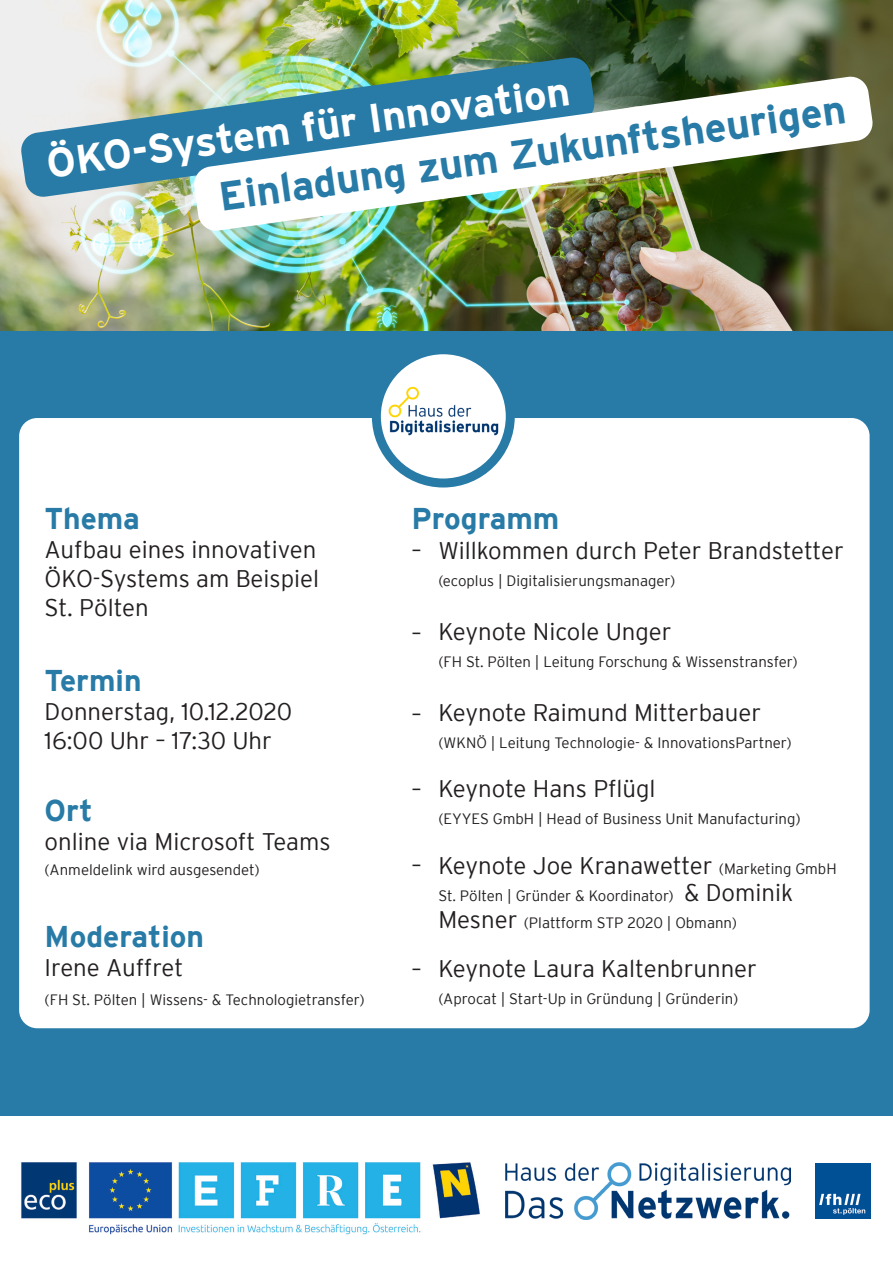
<style>
.page{position:relative;width:893px;height:1263px;background:#fff}
.page>*{position:absolute;margin:0;border:0;box-sizing:border-box;transform-origin:0 0}
.t1{font:700 40.5px "Interstate";color:#287ba7}
.t2{font:700 40.5px "Interstate";color:#fff}
.t3{font:700 30px "Interstate";color:#287ba7}
.t4{font:300 24px/28.8px "Interstate";color:#231f20;text-align:justify}
.t5{font:300 15px/27px "Interstate";color:#231f20}
.s1{font-size:15px}
.s2{font-size:24px}
</style>
<div class="page">
<div style="left:0;top:290px;width:893px;height:838px;background:#287ba7"></div>
<img style="left:0;top:0;width:893px;height:330px">
<div style="left:0;top:1116px;width:893px;height:147px;background:#fff"></div>
<img style="left:21px;top:1162px;width:459px;height:73px">
<img style="left:815px;top:1163px;width:56px;height:56px">
<div style="left:19px;top:418px;width:851px;height:610px;background:#fff;border-radius:18px"></div>
<img style="left:505px;top:1162px;width:286px;height:57px">
<svg style="left:376px;top:350px;width:136px;height:133px"></svg>
<img style="left:20px;top:56px;width:576px;height:142px">
<img style="left:193px;top:75px;width:681px;height:157px">
<img style="left:376px;top:384px;width:133px;height:64px">
<div style="left:372px;top:345px;width:143px;height:142px;border:9px solid #287ba7;border-radius:50%"></div>
<p class="t2" style="left:44px;top:141px;width:529px;rotate:-8deg">ÖKO-System für Innovation</p>
<p class="t1" style="left:216px;top:174px;width:634px;rotate:-8deg">Einladung zum Zukunftsheurigen</p>
<p class="t3" style="left:45px;top:502px;width:97px">Thema</p>
<p class="t4" style="left:45px;top:535px;width:276px">Aufbau eines innovativen ÖKO-Systems am Beispiel St. Pölten</p>
<p class="t3" style="left:45px;top:664px;width:98px">Termin</p>
<p class="t4" style="left:45px;top:697px;width:249px">Donnerstag, 10.12.2020</p>
<p class="t4" style="left:45px;top:726px;width:229px">16:00 Uhr – 17:30 Uhr</p>
<p class="t3" style="left:45px;top:794px;width:50px">Ort</p>
<p class="t4" style="left:45px;top:827px;width:287px">online via Microsoft Teams</p>
<p class="t5" style="left:45px;top:856px;width:217px">(Anmeldelink wird ausgesendet)</p>
<p class="t3" style="left:45px;top:920px;width:161px">Moderation</p>
<p class="t4" style="left:45px;top:953px;width:140px">Irene Auffret</p>
<p class="t5" style="left:45px;top:986px;width:322px">(FH St. Pölten | Wissens- &amp; Technologietransfer)</p>
<p class="t3" style="left:411px;top:502px;width:149px">Programm</p>
<p class="t4" style="left:411px;top:536px;width:12px">–</p>
<p class="t4" style="left:438px;top:536px;width:407px">Willkommen durch Peter Brandstetter</p>
<p class="t5" style="left:438px;top:567px;width:239px">(ecoplus | Digitalisierungsmanager)</p>
<p class="t4" style="left:438px;top:617px;width:235px">Keynote Nicole Unger</p>
<p class="t5" style="left:438px;top:648px;width:361px">(FH St. Pölten | Leitung Forschung &amp; Wissenstransfer)</p>
<p class="t4" style="left:438px;top:698px;width:324px">Keynote Raimund Mitterbauer</p>
<p class="t5" style="left:438px;top:729px;width:355px">(WKNÖ | Leitung Technologie- &amp; InnovationsPartner)</p>
<p class="t4" style="left:438px;top:774px;width:219px">Keynote Hans Pflügl</p>
<p class="t5" style="left:438px;top:805px;width:364px">(EYYES GmbH | Head of Business Unit Manufacturing)</p>
<p class="t4" style="left:438px;top:851px;width:400px">Keynote Joe Kranawetter <span class="s1">(Marketing GmbH</span></p>
<p class="t5" style="left:438px;top:882px;width:356px">St. Pölten | Gründer &amp; Koordinator) <span class="s2">&amp; Dominik<br>Mesner</span> (Plattform STP 2020 | Obmann)</p>
<p class="t4" style="left:438px;top:954px;width:320px">Keynote Laura Kaltenbrunner</p>
<p class="t5" style="left:438px;top:985px;width:301px">(Aprocat | Start-Up in Gründung | Gründerin)</p>
<p class="t4" style="left:411px;top:619px;width:12px">–</p>
<p class="t4" style="left:411px;top:700px;width:12px">–</p>
<p class="t4" style="left:411px;top:775px;width:12px">–</p>
<p class="t4" style="left:411px;top:851px;width:12px">–</p>
<p class="t4" style="left:411px;top:955px;width:12px">–</p>
</div>
